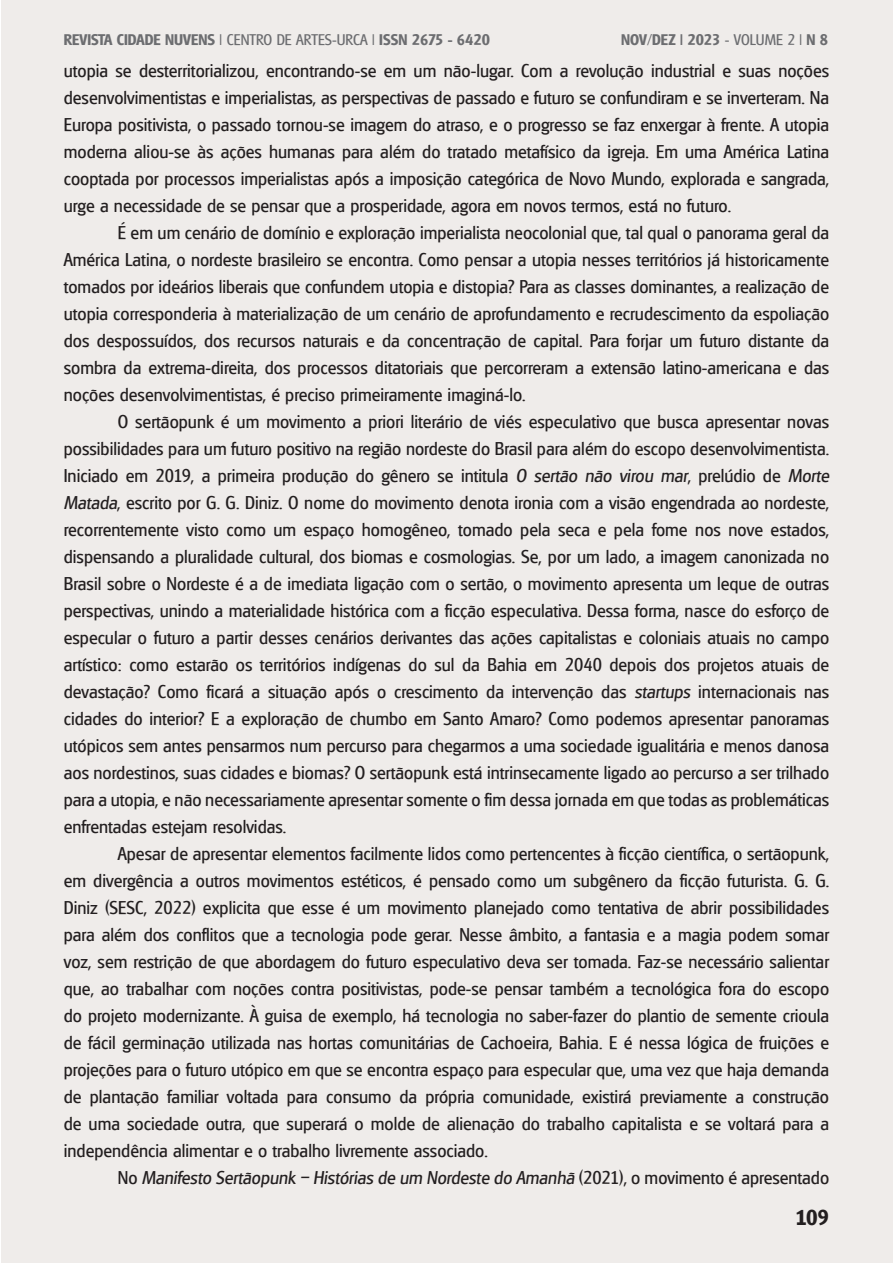
<style>
.page{position:relative;width:893px;height:1263px;background:#fff}
.page>*{position:absolute;margin:0;border:0;box-sizing:border-box;transform-origin:0 0}
.t1{font:700 21px "Glasgow";color:#231f20}
.t2{font:18px/27px "Glasgow";color:#231f20;text-align:justify}
.t3{font:italic 18px "Glasgow";color:#231f20}
.t4{font:700 15px "Glasgow";color:#6c6d70}
.s1{font-weight:400}
.s2{font-style:italic}
.s3{font-style:normal}
</style>
<div class="page">
<div style="left:2px;top:0;width:891px;height:1263px;background:#efecea"></div>
<p class="t4" style="left:64px;top:30px;width:428px">REVISTA CIDADE NUVENS <span class="s1">| CENTRO DE ARTES-URCA |</span> ISSN 2675 - 6420</p>
<p class="t4" style="left:621px;top:30px;width:208px">NOV/DEZ | 2023 <span class="s1">- VOLUME 2 |</span> N 8</p>
<p class="t2" style="left:64px;top:57px;width:767px">utopia se desterritorializou, encontrando-se em um não-lugar. Com a revolução industrial e suas noções desenvolvimentistas e imperialistas, as perspectivas de passado e futuro se confundiram e se inverteram. Na Europa positivista, o passado tornou-se imagem do atraso, e o progresso se faz enxergar à frente. A utopia moderna aliou-se às ações humanas para além do tratado metafísico da igreja. Em uma América Latina cooptada por processos imperialistas após a imposição categórica de Novo Mundo, explorada e sangrada, urge a necessidade de se pensar que a prosperidade, agora em novos termos, está no futuro.</p>
<p class="t2" style="left:64px;top:219px;width:767px;text-indent:54px">É em um cenário de domínio e exploração imperialista neocolonial que, tal qual o panorama geral da América Latina, o nordeste brasileiro se encontra. Como pensar a utopia nesses territórios já historicamente tomados por ideários liberais que confundem utopia e distopia? Para as classes dominantes, a realização de utopia corresponderia à materialização de um cenário de aprofundamento e recrudescimento da espoliação dos despossuídos, dos recursos naturais e da concentração de capital. Para forjar um futuro distante da sombra da extrema-direita, dos processos ditatoriais que percorreram a extensão latino-americana e das noções desenvolvimentistas, é preciso primeiramente imaginá-lo.</p>
<p class="t2" style="left:64px;top:408px;width:767px;text-indent:54px">O sertãopunk é um movimento a priori literário de viés especulativo que busca apresentar novas possibilidades para um futuro positivo na região nordeste do Brasil para além do escopo desenvolvimentista.<br>Iniciado em 2019, a primeira produção do gênero se intitula <span class="s2">O sertão não virou mar</span>, prelúdio de <span class="s2">Morte Matada</span>, escrito por G. G. Diniz. O nome do movimento denota ironia com a visão engendrada ao nordeste, recorrentemente visto como um espaço homogêneo, tomado pela seca e pela fome nos nove estados, dispensando a pluralidade cultural, dos biomas e cosmologias. Se, por um lado, a imagem canonizada no Brasil sobre o Nordeste é a de imediata ligação com o sertão, o movimento apresenta um leque de outras perspectivas, unindo a materialidade histórica com a ficção especulativa. Dessa forma, nasce do esforço de especular o futuro a partir desses cenários derivantes das ações capitalistas e coloniais atuais no campo artístico: como estarão os territórios indígenas do sul da Bahia em 2040 depois dos projetos atuais de devastação? Como ficará a situação após o crescimento da intervenção das <span class="s2">startups</span> internacionais nas cidades do interior? E a exploração de chumbo em Santo Amaro? Como podemos apresentar panoramas utópicos sem antes pensarmos num percurso para chegarmos a uma sociedade igualitária e menos danosa aos nordestinos, suas cidades e biomas? O sertãopunk está intrinsecamente ligado ao percurso a ser trilhado para a utopia, e não necessariamente apresentar somente o fim dessa jornada em que todas as problemáticas enfrentadas estejam resolvidas.</p>
<p class="t2" style="left:64px;top:840px;width:767px;text-indent:54px">Apesar de apresentar elementos facilmente lidos como pertencentes à ficção científica, o sertãopunk, em divergência a outros movimentos estéticos, é pensado como um subgênero da ficção futurista. G. G.<br>Diniz (SESC, 2022) explicita que esse é um movimento planejado como tentativa de abrir possibilidades para além dos conflitos que a tecnologia pode gerar. Nesse âmbito, a fantasia e a magia podem somar voz, sem restrição de que abordagem do futuro especulativo deva ser tomada. Faz-se necessário salientar que, ao trabalhar com noções contra positivistas, pode-se pensar também a tecnológica fora do escopo do projeto modernizante. À guisa de exemplo, há tecnologia no saber-fazer do plantio de semente crioula de fácil germinação utilizada nas hortas comunitárias de Cachoeira, Bahia. E é nessa lógica de fruições e projeções para o futuro utópico em que se encontra espaço para especular que, uma vez que haja demanda de plantação familiar voltada para consumo da própria comunidade, existirá previamente a construção de uma sociedade outra, que superará o molde de alienação do trabalho capitalista e se voltará para a independência alimentar e o trabalho livremente associado.</p>
<p class="t3" style="left:118px;top:1167px;width:713px"><span class="s3">No</span> Manifesto Sertãopunk – Histórias de um Nordeste do Amanhã <span class="s3">(2021), o movimento é apresentado</span></p>
<p class="t1" style="left:795px;top:1205px;width:35px">109</p>
</div>
